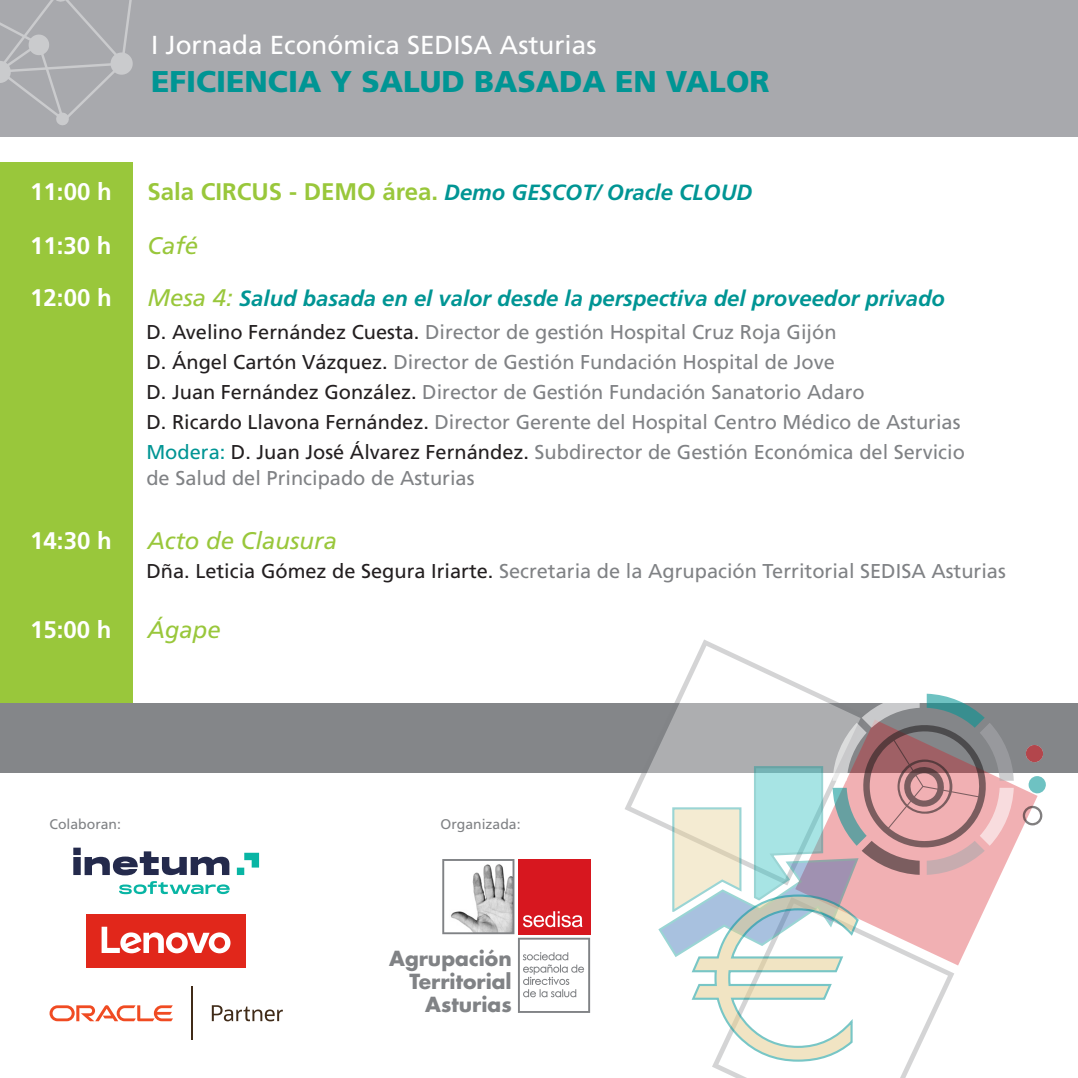
<style>
.page{position:relative;width:1078px;height:1078px;background:#fff}
.page>*{position:absolute;margin:0;border:0;box-sizing:border-box;transform-origin:0 0}
.t1{font:900 30px "Frutiger";color:#009594}
.t2{font:26px "Frutiger";color:#fff}
.t3{font:700 24px "Frutiger";color:#fff}
.t4{font:italic 24px "Frutiger";color:#99c73b}
.t5{font:italic 700 22px "Frutiger";color:#009594}
.t6{font:700 20.2px/23.2px "Futura";color:#808285;text-align:right}
.t7{font:20px/30px "Frutiger";color:#808285}
.t8{font:14px "Frutiger";color:#808285}
.s1{font-style:normal;font-size:24px;color:#99c73b}
.s2{font-weight:400;font-size:24px;color:#99c73b}
.s3{color:#231f20}
.s4{color:#009594}
</style>
<div class="page">
<div style="left:0;top:162px;width:132px;height:583px;background:#99c73b"></div>
<div style="left:0;top:703px;width:1077px;height:69px;background:#848689"></div>
<svg style="left:1013px;top:772px;width:24px;height:76px"></svg>
<svg style="left:624px;top:639px;width:194px;height:186px"></svg>
<svg style="left:1030px;top:746px;width:13px;height:17px"></svg>
<svg style="left:1027px;top:775px;width:18px;height:18px"></svg>
<svg style="left:1021px;top:804px;width:21px;height:21px"></svg>
<svg style="left:1025px;top:744px;width:17px;height:18px"></svg>
<svg style="left:658px;top:693px;width:355px;height:384px"></svg>
<div style="left:0;top:0;width:1077px;height:137px;background:#a8a9ad"></div>
<svg style="left:0;top:0;width:133px;height:125px"></svg>
<svg style="left:442px;top:859px;width:148px;height:153px"></svg>
<svg style="left:73px;top:847px;width:157px;height:47px"></svg>
<svg style="left:237px;top:852px;width:22px;height:22px"></svg>
<div style="left:86px;top:913px;width:160px;height:54px;background:#e1271b"></div>
<svg style="left:102px;top:926px;width:128px;height:27px"></svg>
<hr style="left:190px;top:986px;width:2px;height:53px;background:#402b18">
<svg style="left:50px;top:1005px;width:123px;height:15px"></svg>
<svg style="left:212px;top:1005px;width:71px;height:16px"></svg>
<h2 class="t2" style="left:151px;top:29px;width:446px">I Jornada Económica SEDISA Asturias</h2>
<h1 class="t1" style="left:151px;top:63px;width:619px">EFICIENCIA Y SALUD BASADA EN VALOR</h1>
<p class="t3" style="left:30px;top:178px;width:83px">11:00 h</p>
<p class="t5" style="left:147px;top:180px;width:606px"><span class="s1">Sala CIRCUS - DEMO área.</span> Demo GESCOT/ Oracle CLOUD</p>
<p class="t3" style="left:30px;top:231px;width:83px">11:30 h</p>
<p class="t4" style="left:147px;top:232px;width:52px">Café</p>
<p class="t3" style="left:30px;top:283px;width:83px">12:00 h</p>
<p class="t5" style="left:147px;top:285px;width:798px"><span class="s2">Mesa 4:</span> Salud basada en el valor desde la perspectiva del proveedor privado</p>
<p class="t7" style="left:146px;top:317px;width:819px"><span class="s3">D. Avelino Fernández Cuesta.</span> Director de gestión Hospital Cruz Roja Gijón<br><span class="s3">D. Ángel Cartón Vázquez.</span> Director de Gestión Fundación Hospital de Jove<br><span class="s3">D. Juan Fernández González.</span> Director de Gestión Fundación Sanatorio Adaro<br><span class="s3">D. Ricardo Llavona Fernández.</span> Director Gerente del Hospital Centro Médico de Asturias <span class="s4">Modera:</span> <span class="s3">D. Juan José Álvarez Fernández.</span> Subdirector de Gestión Económica del Servicio</p>
<p class="t7" style="left:146px;top:463px;width:329px">de Salud del Principado de Asturias</p>
<p class="t3" style="left:30px;top:526px;width:83px">14:30 h</p>
<p class="t4" style="left:147px;top:526px;width:191px">Acto de Clausura</p>
<p class="t7" style="left:146px;top:555px;width:860px"><span class="s3">Dña. Leticia Gómez de Segura Iriarte.</span> Secretaria de la Agrupación Territorial SEDISA Asturias</p>
<p class="t3" style="left:30px;top:615px;width:83px">15:00 h</p>
<p class="t4" style="left:147px;top:615px;width:75px">Ágape</p>
<p class="t8" style="left:50px;top:816px;width:73px">Colaboran:</p>
<p class="t8" style="left:440px;top:816px;width:82px">Organizada:</p>
<p class="t6" style="left:389px;top:946px;width:124px">Agrupación<br>Territorial<br>Asturias</p>
</div>
